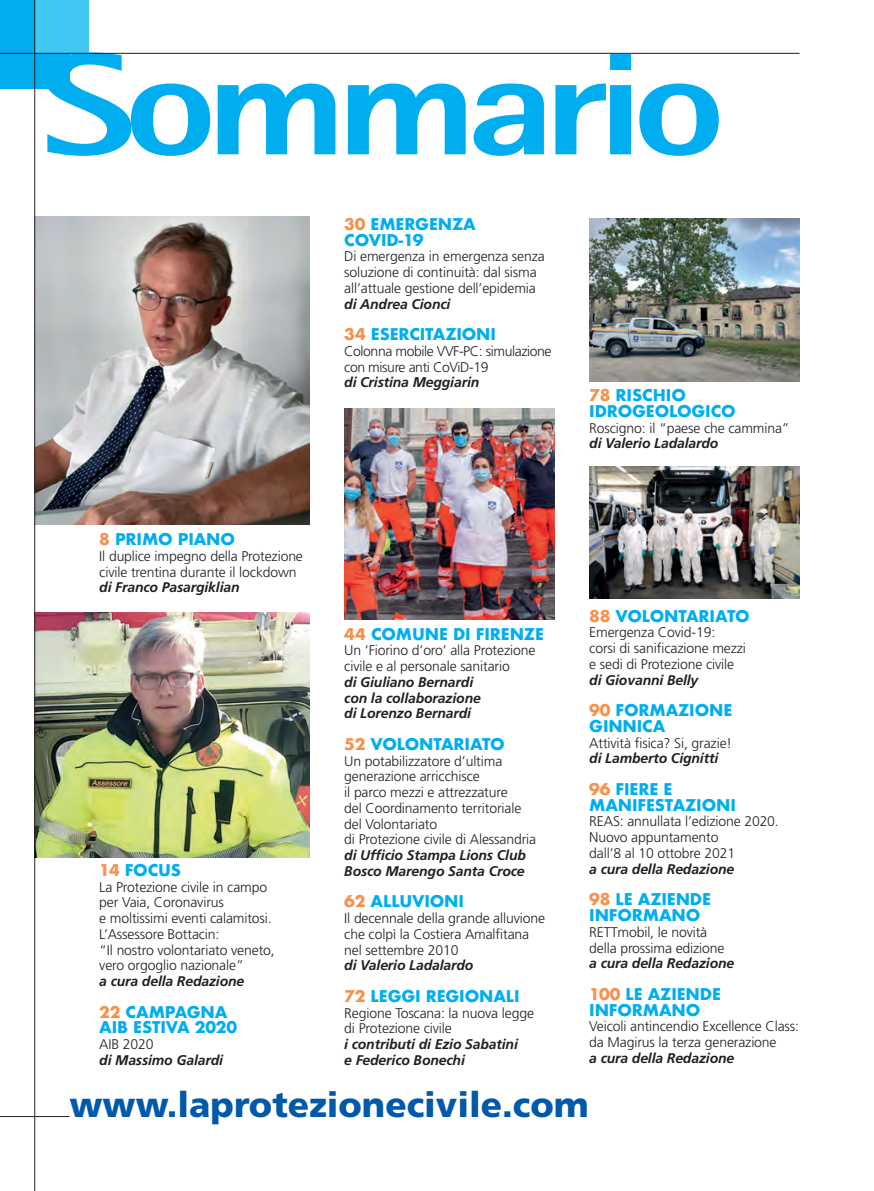
<style>
.page{position:relative;width:874px;height:1191px;background:#fff}
.page>*{position:absolute;margin:0;border:0;box-sizing:border-box;transform-origin:0 0}
.t1{font:800 145.25px "Rotis Sans Serif";letter-spacing:-.07em;color:#00aeef;scale:1.3 1}
.t2{font:900 35px "Frutiger";color:#0159a9}
.t3{font:700 15.75px/15.8px "Futura";letter-spacing:-.01em;color:#00aeef}
.t4{font:300 14px/15.8px "Frutiger";letter-spacing:-.01em;color:#231f20}
.t5{font:italic 700 14px/15.8px "Frutiger";letter-spacing:-.01em;color:#231f20}
.t6{font:300 14px/15.8px "Frutiger";letter-spacing:-.03em;color:#231f20}
.s1{color:#f6914d}
</style>
<div class="page">
<img style="left:35px;top:217px;width:274px;height:307px">
<img style="left:35px;top:613px;width:274px;height:244px">
<div style="left:0;top:0;width:69px;height:88px;background:#00aeef"></div>
<hr style="left:0;top:1116px;width:69px;height:1px;background:#231f20">
<div style="left:35px;top:0;width:53px;height:54px;background:#40c7f4"></div>
<hr style="left:34px;top:0;width:1px;height:1191px;background:#231f20">
<hr style="left:0;top:53px;width:799px;height:1px;background:#231f20">
<img style="left:344px;top:408px;width:210px;height:212px">
<img style="left:589px;top:218px;width:210px;height:163px">
<img style="left:589px;top:466px;width:210px;height:133px">
<h1 class="t1" style="left:38px;top:13px;width:530px">Sommario</h1>
<p class="t3" style="left:99px;top:531px;width:137px"><span class="s1">8</span> PRIMO PIANO</p>
<p class="t4" style="left:99px;top:548px;width:205px">Il duplice impegno della Protezione civile trentina durante il lockdown</p>
<p class="t5" style="left:99px;top:579px;width:142px">di Franco Pasargiklian</p>
<p class="t3" style="left:99px;top:862px;width:83px"><span class="s1">14</span> FOCUS</p>
<p class="t4" style="left:99px;top:879px;width:177px">La Protezione civile in campo per Vaia, Coronavirus<br>e moltissimi eventi calamitosi.<br>L’Assessore Bottacin:<br>“Il nostro volontariato veneto, vero orgoglio nazionale”</p>
<p class="t5" style="left:99px;top:973px;width:146px">a cura della Redazione</p>
<p class="t3" style="left:99px;top:1004px;width:139px"><span class="s1">22</span> CAMPAGNA<br>AIB ESTIVA 2020</p>
<p class="t4" style="left:99px;top:1036px;width:56px">AIB 2020</p>
<p class="t5" style="left:99px;top:1052px;width:125px">di Massimo Galardi</p>
<p class="t3" style="left:344px;top:216px;width:133px"><span class="s1">30</span> EMERGENZA<br>COVID-19</p>
<p class="t4" style="left:344px;top:249px;width:202px">Di emergenza in emergenza senza soluzione di continuità: dal sisma all’attuale gestione dell’epidemia</p>
<p class="t5" style="left:344px;top:296px;width:108px">di Andrea Cionci</p>
<p class="t3" style="left:344px;top:326px;width:153px"><span class="s1">34</span> ESERCITAZIONI</p>
<p class="t6" style="left:344px;top:343px;width:209px">Colonna mobile VVF-PC: simulazione con misure anti CoViD-19</p>
<p class="t5" style="left:344px;top:374px;width:136px">di Cristina Meggiarin</p>
<p class="t3" style="left:589px;top:387px;width:148px"><span class="s1">78</span> RISCHIO<br>IDROGEOLOGICO</p>
<p class="t4" style="left:589px;top:420px;width:202px">Roscigno: il “paese che cammina”</p>
<p class="t5" style="left:589px;top:435px;width:131px">di Valerio Ladalardo</p>
<p class="t3" style="left:344px;top:626px;width:201px"><span class="s1">44</span> COMUNE DI FIRENZE</p>
<p class="t4" style="left:344px;top:642px;width:192px">Un ‘Fiorino d’oro’ alla Protezione civile e al personale sanitario</p>
<p class="t5" style="left:344px;top:674px;width:138px">di Giuliano Bernardi con la collaborazione di Lorenzo Bernardi</p>
<p class="t3" style="left:344px;top:736px;width:162px"><span class="s1">52</span> VOLONTARIATO</p>
<p class="t4" style="left:344px;top:753px;width:193px">Un potabilizzatore d’ultima generazione arricchisce<br>il parco mezzi e attrezzature<br>del Coordinamento territoriale del Volontariato<br>di Protezione civile di Alessandria</p>
<p class="t5" style="left:344px;top:847px;width:183px">di Ufficio Stampa Lions Club<br>Bosco Marengo Santa Croce</p>
<p class="t3" style="left:344px;top:893px;width:121px"><span class="s1">62</span> ALLUVIONI</p>
<p class="t4" style="left:344px;top:910px;width:202px">Il decennale della grande alluvione che colpì la Costiera Amalfitana nel settembre 2010</p>
<p class="t5" style="left:344px;top:957px;width:131px">di Valerio Ladalardo</p>
<p class="t3" style="left:344px;top:988px;width:177px"><span class="s1">72</span> LEGGI REGIONALI</p>
<p class="t4" style="left:344px;top:1005px;width:191px">Regione Toscana: la nuova legge di Protezione civile</p>
<p class="t5" style="left:344px;top:1036px;width:175px">i contributi di Ezio Sabatini e Federico Bonechi</p>
<p class="t3" style="left:589px;top:608px;width:162px"><span class="s1">88</span> VOLONTARIATO</p>
<p class="t4" style="left:589px;top:624px;width:158px">Emergenza Covid-19:<br>corsi di sanificazione mezzi e sedi di Protezione civile</p>
<p class="t5" style="left:589px;top:672px;width:111px">di Giovanni Belly</p>
<p class="t3" style="left:589px;top:702px;width:144px"><span class="s1">90</span> FORMAZIONE<br>GINNICA</p>
<p class="t4" style="left:589px;top:735px;width:144px">Attività fisica? Si, grazie!</p>
<p class="t5" style="left:589px;top:750px;width:130px">di Lamberto Cignitti</p>
<p class="t3" style="left:589px;top:781px;width:148px"><span class="s1">96</span> FIERE E<br>MANIFESTAZIONI</p>
<p class="t4" style="left:589px;top:813px;width:191px">REAS: annullata l’edizione 2020.<br>Nuovo appuntamento<br>dall’8 al 10 ottobre 2021</p>
<p class="t5" style="left:589px;top:861px;width:146px">a cura della Redazione</p>
<p class="t3" style="left:589px;top:891px;width:123px"><span class="s1">98</span> LE AZIENDE<br>INFORMANO</p>
<p class="t4" style="left:589px;top:924px;width:137px">RETTmobil, le novità della prossima edizione</p>
<p class="t5" style="left:589px;top:955px;width:146px">a cura della Redazione</p>
<p class="t3" style="left:589px;top:986px;width:133px"><span class="s1">100</span> LE AZIENDE<br>INFORMANO</p>
<p class="t4" style="left:589px;top:1018px;width:211px">Veicoli antincendio Excellence Class: da Magirus la terza generazione</p>
<p class="t5" style="left:589px;top:1050px;width:146px">a cura della Redazione</p>
<h2 class="t2" style="left:69px;top:1083px;width:520px">www.laprotezionecivile.com</h2>
</div>
